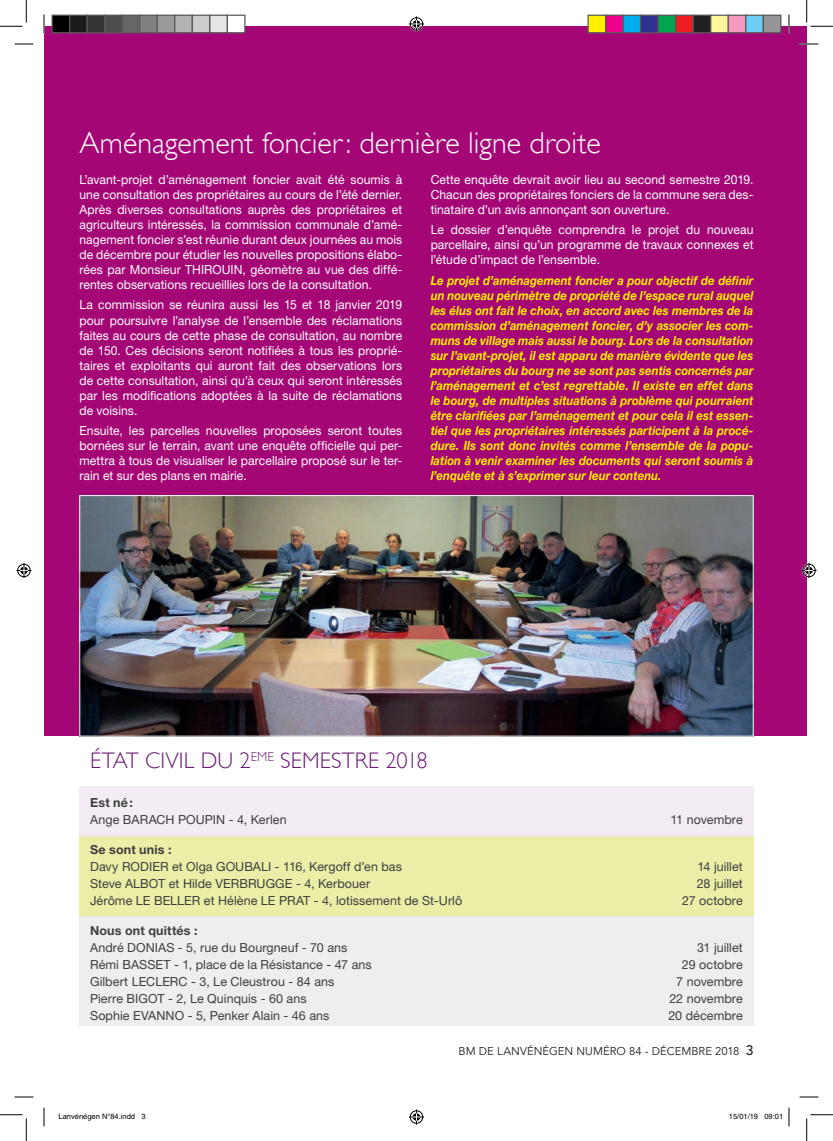
<style>
.page{position:relative;width:833px;height:1141px;background:#fff}
.page>*{position:absolute;margin:0;border:0;box-sizing:border-box;transform-origin:0 0}
.Titre_gras{font:300 30px "Gill Sans";color:#fff}
.avenir{font:300 22.5px "Gill Sans";letter-spacing:.005em;color:#6b1a78}
.Texte_courant{font:12.5px/15px "Helvetica Neue";letter-spacing:.005em;color:#fff;text-align:justify}
.Texte_courant-2{font:italic 700 12.5px/15px "Helvetica Neue";letter-spacing:.005em;color:#fff101;text-align:justify;scale:.91 1}
.État_civil{font:12.5px "Helvetica Neue";letter-spacing:.005em;color:#3e3e3f}
.État_civil-2{font:700 12.5px "Helvetica Neue";letter-spacing:.015em;color:#3e3e3f}
.t1{font:11.25px "Avenir";letter-spacing:.005em;color:#231f20}
.t2{font:7.5px "Helvetica";color:#000}
.s1{font-weight:500;font-size:13.75px}
</style>
<div class="page">
<div style="left:44px;top:26px;width:762px;height:709px;background:#a40775"></div>
<div style="left:79px;top:834px;width:674px;height:82px;background:#eceea7"></div>
<div style="left:79px;top:916px;width:674px;height:109px;background:#edeeef"></div>
<div style="left:79px;top:786px;width:674px;height:50px;background:#f3ecf4"></div>
<img style="left:81px;top:497px;width:670px;height:237px">
<div style="left:79px;top:495px;width:674px;height:241px;border:1px solid #fff"></div>
<svg style="left:15px;top:43px;width:18px;height:2px"></svg>
<svg style="left:799px;top:43px;width:18px;height:2px"></svg>
<svg style="left:15px;top:1096px;width:18px;height:1px"></svg>
<svg style="left:799px;top:1096px;width:18px;height:1px"></svg>
<svg style="left:43px;top:15px;width:2px;height:18px"></svg>
<svg style="left:43px;top:1107px;width:2px;height:19px"></svg>
<svg style="left:788px;top:15px;width:1px;height:18px"></svg>
<svg style="left:788px;top:1107px;width:1px;height:19px"></svg>
<svg style="left:0;top:0;width:27px;height:27px"></svg>
<svg style="left:0;top:1114px;width:27px;height:26px"></svg>
<svg style="left:806px;top:0;width:26px;height:27px"></svg>
<svg style="left:806px;top:1114px;width:26px;height:26px"></svg>
<svg style="left:409px;top:16px;width:15px;height:15px"></svg>
<svg style="left:409px;top:1109px;width:15px;height:15px"></svg>
<svg style="left:16px;top:563px;width:15px;height:15px"></svg>
<svg style="left:801px;top:563px;width:15px;height:15px"></svg>
<div style="left:52px;top:15px;width:18px;height:18px;background:#000"></div>
<div style="left:51px;top:15px;width:19px;height:18px;border:1px solid #595959"></div>
<div style="left:70px;top:15px;width:17px;height:18px;background:#1a1a1a"></div>
<div style="left:69px;top:15px;width:19px;height:18px;border:1px solid #595959"></div>
<div style="left:87px;top:15px;width:18px;height:18px;background:#333"></div>
<div style="left:86px;top:15px;width:19px;height:18px;border:1px solid #595959"></div>
<div style="left:105px;top:15px;width:17px;height:18px;background:#4d4d4d"></div>
<div style="left:104px;top:15px;width:19px;height:18px;border:1px solid #595959"></div>
<div style="left:122px;top:15px;width:18px;height:18px;background:#666"></div>
<div style="left:121px;top:15px;width:19px;height:18px;border:1px solid #595959"></div>
<div style="left:140px;top:15px;width:17px;height:18px;background:#808080"></div>
<div style="left:139px;top:15px;width:19px;height:18px;border:1px solid #595959"></div>
<div style="left:157px;top:15px;width:18px;height:18px;background:#999"></div>
<div style="left:156px;top:15px;width:19px;height:18px;border:1px solid #595959"></div>
<div style="left:175px;top:15px;width:17px;height:18px;background:#b3b3b3"></div>
<div style="left:174px;top:15px;width:19px;height:18px;border:1px solid #595959"></div>
<div style="left:192px;top:15px;width:18px;height:18px;background:#ccc"></div>
<div style="left:191px;top:15px;width:19px;height:18px;border:1px solid #595959"></div>
<div style="left:210px;top:15px;width:17px;height:18px;background:#e6e6e6"></div>
<div style="left:209px;top:15px;width:19px;height:18px;border:1px solid #595959"></div>
<div style="left:227px;top:15px;width:18px;height:18px;background:#fff"></div>
<div style="left:226px;top:15px;width:19px;height:18px;border:1px solid #595959"></div>
<div style="left:587px;top:15px;width:18px;height:18px;background:#fff101"></div>
<div style="left:587px;top:15px;width:19px;height:18px;border:1px solid #595959"></div>
<div style="left:605px;top:15px;width:17px;height:18px;background:#ed028c"></div>
<div style="left:604px;top:15px;width:19px;height:18px;border:1px solid #595959"></div>
<div style="left:622px;top:15px;width:18px;height:18px;background:#00aeef"></div>
<div style="left:622px;top:15px;width:19px;height:18px;border:1px solid #595959"></div>
<div style="left:640px;top:15px;width:17px;height:18px;background:#2e3092"></div>
<div style="left:639px;top:15px;width:19px;height:18px;border:1px solid #595959"></div>
<div style="left:657px;top:15px;width:18px;height:18px;background:#00a54f"></div>
<div style="left:657px;top:15px;width:19px;height:18px;border:1px solid #595959"></div>
<div style="left:675px;top:15px;width:17px;height:18px;background:#ee1d23"></div>
<div style="left:674px;top:15px;width:19px;height:18px;border:1px solid #595959"></div>
<div style="left:692px;top:15px;width:18px;height:18px;background:#231f20"></div>
<div style="left:692px;top:15px;width:19px;height:18px;border:1px solid #595959"></div>
<div style="left:710px;top:15px;width:17px;height:18px;background:#fff79a"></div>
<div style="left:709px;top:15px;width:19px;height:18px;border:1px solid #595959"></div>
<div style="left:727px;top:15px;width:18px;height:18px;background:#f499c2"></div>
<div style="left:727px;top:15px;width:19px;height:18px;border:1px solid #595959"></div>
<div style="left:745px;top:15px;width:17px;height:18px;background:#6bcff6"></div>
<div style="left:744px;top:15px;width:19px;height:18px;border:1px solid #595959"></div>
<div style="left:762px;top:15px;width:18px;height:18px;background:#939598"></div>
<div style="left:762px;top:15px;width:19px;height:18px;border:1px solid #595959"></div>
<p class="Titre_gras" style="left:79px;top:126px;width:522px">Aménagement foncier: dernière ligne droite</p>
<p class="Texte_courant" style="left:79px;top:172px;width:324px">L’avant-projet d’aménagement foncier avait été soumis à une consultation des propriétaires au cours de l’été dernier.<br>Après diverses consultations auprès des propriétaires et agriculteurs intéressés, la commission communale d’amé&shy;nagement foncier s’est réunie durant deux journées au mois de décembre pour étudier les nouvelles propositions élabo&shy;rées par Monsieur THIROUIN, géomètre au vue des diffé&shy;rentes observations recueillies lors de la consultation.</p>
<p class="Texte_courant" style="left:79px;top:297px;width:324px">La commission se réunira aussi les 15 et 18 janvier 2019 pour poursuivre l’analyse de l’ensemble des réclamations faites au cours de cette phase de consultation, au nombre de 150. Ces décisions seront notifiées à tous les proprié&shy;taires et exploitants qui auront fait des observations lors de cette consultation, ainsi qu’à ceux qui seront intéressés par les modifications adoptées à la suite de réclamations de voisins.</p>
<p class="Texte_courant" style="left:79px;top:423px;width:324px">Ensuite, les parcelles nouvelles proposées seront toutes bornées sur le terrain, avant une enquête officielle qui per&shy;mettra à tous de visualiser le parcellaire proposé sur le ter&shy;rain et sur des plans en mairie.</p>
<p class="Texte_courant" style="left:430px;top:172px;width:324px">Cette enquête devrait avoir lieu au second semestre 2019.<br>Chacun des propriétaires fonciers de la commune sera des&shy;tinataire d’un avis annonçant son ouverture.</p>
<p class="Texte_courant" style="left:430px;top:222px;width:324px">Le dossier d’enquête comprendra le projet du nouveau parcellaire, ainsi qu’un programme de travaux connexes et l’étude d’impact de l’ensemble.</p>
<p class="Texte_courant-2" style="left:430px;top:272px;width:356px">Le projet d’aménagement foncier a pour objectif de définir un nouveau périmètre de propriété de l’espace rural auquel les élus ont fait le choix, en accord avec les membres de la commission d’aménagement foncier, d’y associer les com&shy;muns de village mais aussi le bourg. Lors de la consultation sur l’avant-projet, il est apparu de manière évidente que les propriétaires du bourg ne se sont pas sentis concernés par l’aménagement et c’est regrettable. Il existe en effet dans le bourg, de multiples situations à problème qui pourraient être clarifiées par l’aménagement et pour cela il est essen&shy;tiel que les propriétaires intéressés participent à la procé&shy;dure. Ils sont donc invités comme l’ensemble de la popu&shy;lation à venir examiner les documents qui seront soumis à l’enquête et à s’exprimer sur leur contenu.</p>
<p class="avenir" style="left:90px;top:748px;width:339px">ÉTAT CIVIL DU 2<sup>EME</sup> SEMESTRE 2018</p>
<p class="État_civil-2" style="left:90px;top:794px;width:44px">Est né:</p>
<p class="État_civil" style="left:90px;top:811px;width:198px">Ange BARACH POUPIN - 4, Kerlen</p>
<p class="État_civil" style="left:670px;top:811px;width:74px">11 novembre</p>
<p class="État_civil-2" style="left:90px;top:841px;width:83px">Se sont unis :</p>
<p class="État_civil" style="left:90px;top:858px;width:313px">Davy RODIER et Olga GOUBALI - 116, Kergoff d’en bas</p>
<p class="État_civil" style="left:697px;top:858px;width:47px">14 juillet</p>
<p class="État_civil" style="left:90px;top:875px;width:281px">Steve ALBOT et Hilde VERBRUGGE - 4, Kerbouer</p>
<p class="État_civil" style="left:696px;top:875px;width:47px">28 juillet</p>
<p class="État_civil" style="left:90px;top:892px;width:373px">Jérôme LE BELLER et Hélène LE PRAT - 4, lotissement de St-Urlô</p>
<p class="État_civil" style="left:681px;top:892px;width:62px">27 octobre</p>
<p class="État_civil-2" style="left:90px;top:922px;width:109px">Nous ont quittés :</p>
<p class="État_civil" style="left:90px;top:939px;width:259px">André DONIAS - 5, rue du Bourgneuf - 70 ans</p>
<p class="État_civil" style="left:696px;top:939px;width:47px">31 juillet</p>
<p class="État_civil" style="left:90px;top:956px;width:283px">Rémi BASSET - 1, place de la Résistance - 47 ans</p>
<p class="État_civil" style="left:681px;top:956px;width:62px">29 octobre</p>
<p class="État_civil" style="left:90px;top:973px;width:246px">Gilbert LECLERC - 3, Le Cleustrou - 84 ans</p>
<p class="État_civil" style="left:676px;top:973px;width:68px">7 novembre</p>
<p class="État_civil" style="left:90px;top:990px;width:218px">Pierre BIGOT - 2, Le Quinquis - 60 ans</p>
<p class="État_civil" style="left:669px;top:990px;width:75px">22 novembre</p>
<p class="État_civil" style="left:90px;top:1007px;width:241px">Sophie EVANNO - 5, Penker Alain - 46 ans</p>
<p class="État_civil" style="left:668px;top:1007px;width:76px">20 décembre</p>
<p class="t1" style="left:458px;top:1044px;width:296px">BM DE LANVÉNÉGEN NUMÉRO 84 - DÉCEMBRE 2018 <span class="s1">3</span></p>
<p class="t2" style="left:59px;top:1111px;width:88px">Lanvénégen N°84.indd 3</p>
<p class="t2" style="left:728px;top:1111px;width:56px">15/01/19 09:01</p>
</div>
